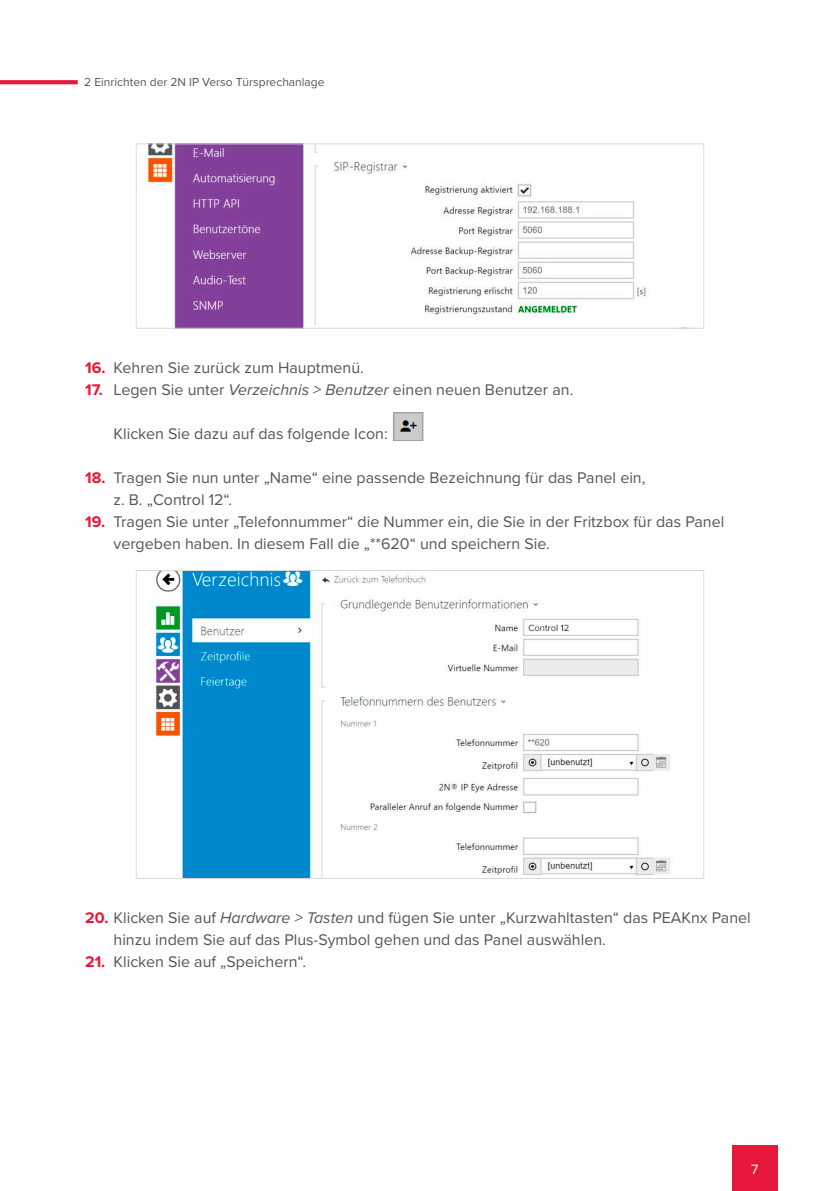
<style>
.page{position:relative;width:840px;height:1191px;background:#fff}
.page>*{position:absolute;margin:0;border:0;box-sizing:border-box;transform-origin:0 0}
.t1{font:16px/22px "Proxima Nova";color:#565655}
.t2{font:14px "Proxima Nova";color:#fff}
.t3{font:12px "Proxima Nova";color:#565655}
.s1{font-weight:700;color:#e8183a}
.s2{font-style:italic}
</style>
<div class="page">
<div style="left:731px;top:1145px;width:46px;height:46px;background:#e8183a"></div>
<svg style="left:0;top:80px;width:78px;height:4px"></svg>
<img style="left:142px;top:146px;width:506px;height:180px">
<div style="left:136px;top:144px;width:567px;height:184px;border:1px solid #dadad9"></div>
<img style="left:393px;top:412px;width:31px;height:29px">
<img style="left:150px;top:572px;width:520px;height:304px">
<p class="t3" style="left:84px;top:73px;width:242px">2 Einrichten der 2N IP Verso Türsprechanlage</p>
<p class="t1" style="left:85px;top:355px;width:280px"><span class="s1">16.</span> Kehren Sie zurück zum Hauptmenü.</p>
<p class="t1" style="left:85px;top:377px;width:489px"><span class="s1">17.</span> Legen Sie unter <span class="s2">Verzeichnis &gt; Benutzer</span> einen neuen Benutzer an.</p>
<p class="t1" style="left:113px;top:421px;width:275px">Klicken Sie dazu auf das folgende Icon:</p>
<p class="t1" style="left:113px;top:465px;width:533px;text-indent:-28px"><span class="s1">18.</span> Tragen Sie nun unter „Name“ eine passende Bezeichnung für das Panel ein, z. B. „Control 12“.</p>
<p class="t1" style="left:113px;top:509px;width:612px;text-indent:-28px"><span class="s1">19.</span> Tragen Sie unter „Telefonnummer“ die Nummer ein, die Sie in der Fritzbox für das Panel vergeben haben. In diesem Fall die „**620“ und speichern Sie.</p>
<p class="t1" style="left:113px;top:905px;width:638px;text-indent:-28px"><span class="s1">20.</span> Klicken Sie auf <span class="s2">Hardware &gt; Tasten</span> und fügen Sie unter „Kurzwahltasten“ das PEAKnx Panel hinzu indem Sie auf das Plus-Symbol gehen und das Panel auswählen.</p>
<p class="t1" style="left:85px;top:949px;width:222px"><span class="s1">21.</span> Klicken Sie auf „Speichern“.</p>
<p class="t2" style="left:750px;top:1159px;width:9px">7</p>
</div>
